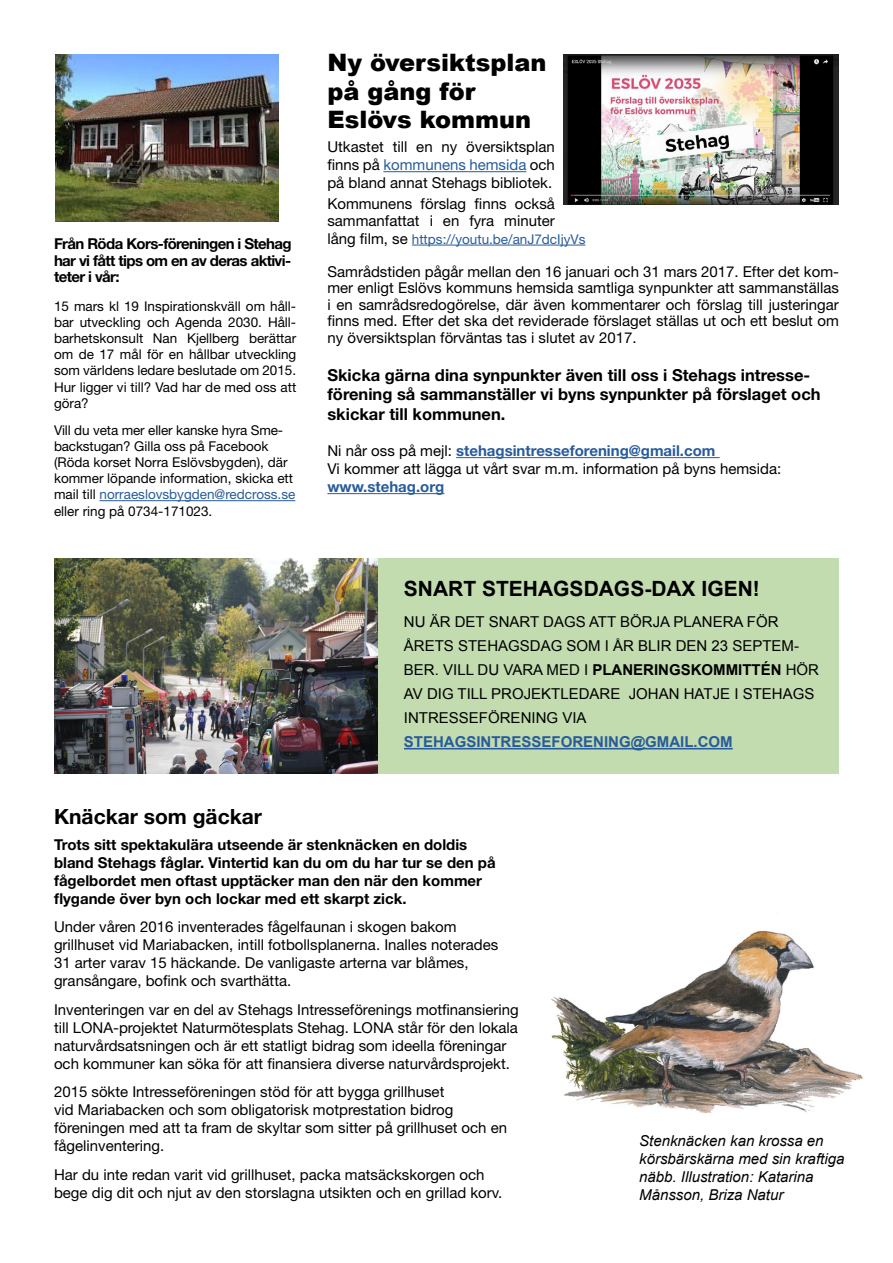
<style>
.page{position:relative;width:893px;height:1263px;background:#fff}
.page>*{position:absolute;margin:0;border:0;box-sizing:border-box;transform-origin:0 0}
.t1{font:900 24px/28.5px "Arial";color:#000}
.t2{font:700 21px "Arial";color:#000}
.t3{font:700 21px "Helvetica Neue LT Std";color:#000}
.t4{font:700 16.5px/19.8px "Helvetica Neue LT Std";color:#000}
.t5{font:15px/18px "Helvetica Neue LT Std";color:#000}
.t6{font:700 15px/18px "Helvetica Neue LT Std";color:#000}
.t7{font:15px/24px "Arial";color:#000}
.t8{font:italic 15px/18px "Arial";color:#000}
.t9{font:700 15px "Arial";color:#275b9b}
.t10{font:700 15px "Helvetica Neue LT Std";color:#275b9b}
.t11{font:13.5px/16.2px "Helvetica Neue LT Std";color:#000;text-align:justify}
.t12{font:13.5px "Helvetica Neue LT Std";color:#275b9b}
.s1{color:#275b9b}
.s2{font-size:15px;color:#000}
.s3{font-weight:700;color:#275b9b}
.s4{font-weight:700}
</style>
<div class="page">
<div style="left:378px;top:558px;width:461px;height:216px;background:#c2dbaf"></div>
<hr style="left:404px;top:748px;width:329px;height:1px;background:#275b9b">
<img style="left:551px;top:930px;width:312px;height:184px">
<hr style="left:100px;top:500px;width:195px;height:1px;background:#275b9b">
<hr style="left:383px;top:171px;width:143px;height:1px;background:#275b9b">
<hr style="left:412px;top:245px;width:173px;height:1px;background:#275b9b">
<hr style="left:456px;top:457px;width:264px;height:1px;background:#275b9b">
<hr style="left:327px;top:493px;width:117px;height:1px;background:#275b9b">
<img style="left:54px;top:558px;width:323px;height:216px">
<img style="left:55px;top:54px;width:223px;height:167px">
<img style="left:563px;top:54px;width:276px;height:151px">
<p class="t6" style="left:54px;top:235px;width:239px;line-height:16.5px;text-align:justify">Från Röda Kors-föreningen i Stehag har vi fått tips om en av deras aktivi&shy;teter i vår:</p>
<p class="t11" style="left:54px;top:298px;width:244px">15 mars kl 19 Inspirationskväll om håll&shy;bar utveckling och Agenda 2030. Håll&shy;barhetskonsult Nan Kjellberg berättar om de 17 mål för en hållbar utveckling som världens ledare beslutade om 2015.<br>Hur ligger vi till? Vad har de med oss att göra?</p>
<p class="t11" style="left:54px;top:421px;width:243px;text-align:left">Vill du veta mer eller kanske hyra Sme&shy;backstugan? Gilla oss på Facebook (Röda korset Norra Eslövsbygden), där kommer löpande information, skicka ett mail till <span class="s1">norraeslovsbygden@redcross.se </span>eller ring på 0734-171023.</p>
<h1 class="t1" style="left:327px;top:48px;width:221px">Ny översiktsplan på gång för<br>Eslövs kommun</h1>
<p class="t5" style="left:327px;top:138px;width:229px;text-align:justify">Utkastet till en ny översiktsplan finns på <span class="s1">kommunens hemsida</span> och på bland annat Stehags bibliotek.</p>
<p class="t5" style="left:327px;top:195px;width:229px;line-height:16.5px">Kommunens förslag finns också sammanfattat i en fyra minuter</p>
<p class="t12" style="left:327px;top:231px;width:260px"><span class="s2">lång film, se</span> https://youtu.be/anJ7dcIjyVs</p>
<p class="t5" style="left:327px;top:263px;width:513px;line-height:16.5px;text-align:justify">Samrådstiden pågår mellan den 16 januari och 31 mars 2017. Efter det kom&shy;mer enligt Eslövs kommuns hemsida samtliga synpunkter att sammanställas i en samrådsredogörelse, där även kommentarer och förslag till justeringar finns med. Efter det ska det reviderade förslaget ställas ut och ett beslut om ny översiktsplan förväntas tas i slutet av 2017.</p>
<p class="t4" style="left:327px;top:364px;width:495px">Skicka gärna dina synpunkter även till oss i Stehags intresse&shy;förening så sammanställer vi byns synpunkter på förslaget och skickar till kommunen.</p>
<p class="t5" style="left:327px;top:442px;width:455px">Ni når oss på mejl: <span class="s3">stehagsintresseforening@gmail.com<br></span>Vi kommer att lägga ut vårt svar m.m. information på byns hemsida:</p>
<p class="t10" style="left:327px;top:477px;width:118px">www.stehag.org</p>
<h2 class="t2" style="left:404px;top:574px;width:357px">SNART STEHAGSDAGS-DAX IGEN!</h2>
<p class="t7" style="left:404px;top:610px;width:417px">NU ÄR DET SNART DAGS ATT BÖRJA PLANERA FÖR ÅRETS STEHAGSDAG SOM I ÅR BLIR DEN 23 SEPTEM-BER. VILL DU VARA MED I <span class="s4">PLANERINGSKOMMITTÉN</span> HÖR AV DIG TILL PROJEKTLEDARE JOHAN HATJE I STEHAGS INTRESSEFÖRENING VIA</p>
<p class="t9" style="left:404px;top:732px;width:330px">STEHAGSINTRESSEFORENING@GMAIL.COM</p>
<h2 class="t3" style="left:54px;top:803px;width:210px">Knäckar som gäckar</h2>
<p class="t6" style="left:54px;top:835px;width:443px">Trots sitt spektakulära utseende är stenknäcken en doldis bland Stehags fåglar. Vintertid kan du om du har tur se den på fågelbordet men oftast upptäcker man den när den kommer flygande över byn och lockar med ett skarpt zick.</p>
<p class="t5" style="left:54px;top:917px;width:446px">Under våren 2016 inventerades fågelfaunan i skogen bakom grillhuset vid Mariabacken, intill fotbollsplanerna. Inalles noterades 31 arter varav 15 häckande. De vanligaste arterna var blåmes, gransångare, bofink och svarthätta.</p>
<p class="t5" style="left:54px;top:1000px;width:466px">Inventeringen var en del av Stehags Intresseförenings motfinansiering till LONA-projektet Naturmötesplats Stehag. LONA står för den lokala naturvårdsatsningen och är ett statligt bidrag som ideella föreningar och kommuner kan söka för att finansiera diverse naturvårdsprojekt.</p>
<p class="t5" style="left:54px;top:1082px;width:455px">2015 sökte Intresseföreningen stöd för att bygga grillhuset<br>vid Mariabacken och som obligatorisk motprestation bidrog föreningen med att ta fram de skyltar som sitter på grillhuset och en fågelinventering.</p>
<p class="t5" style="left:54px;top:1165px;width:450px">Har du inte redan varit vid grillhuset, packa matsäckskorgen och bege dig dit och njut av den storslagna utsikten och en grillad korv.</p>
<p class="t8" style="left:639px;top:1132px;width:207px">Stenknäcken kan krossa en körsbärskärna med sin kraftiga näbb. Illustration: Katarina<br>Månsson, Briza Natur</p>
</div>
